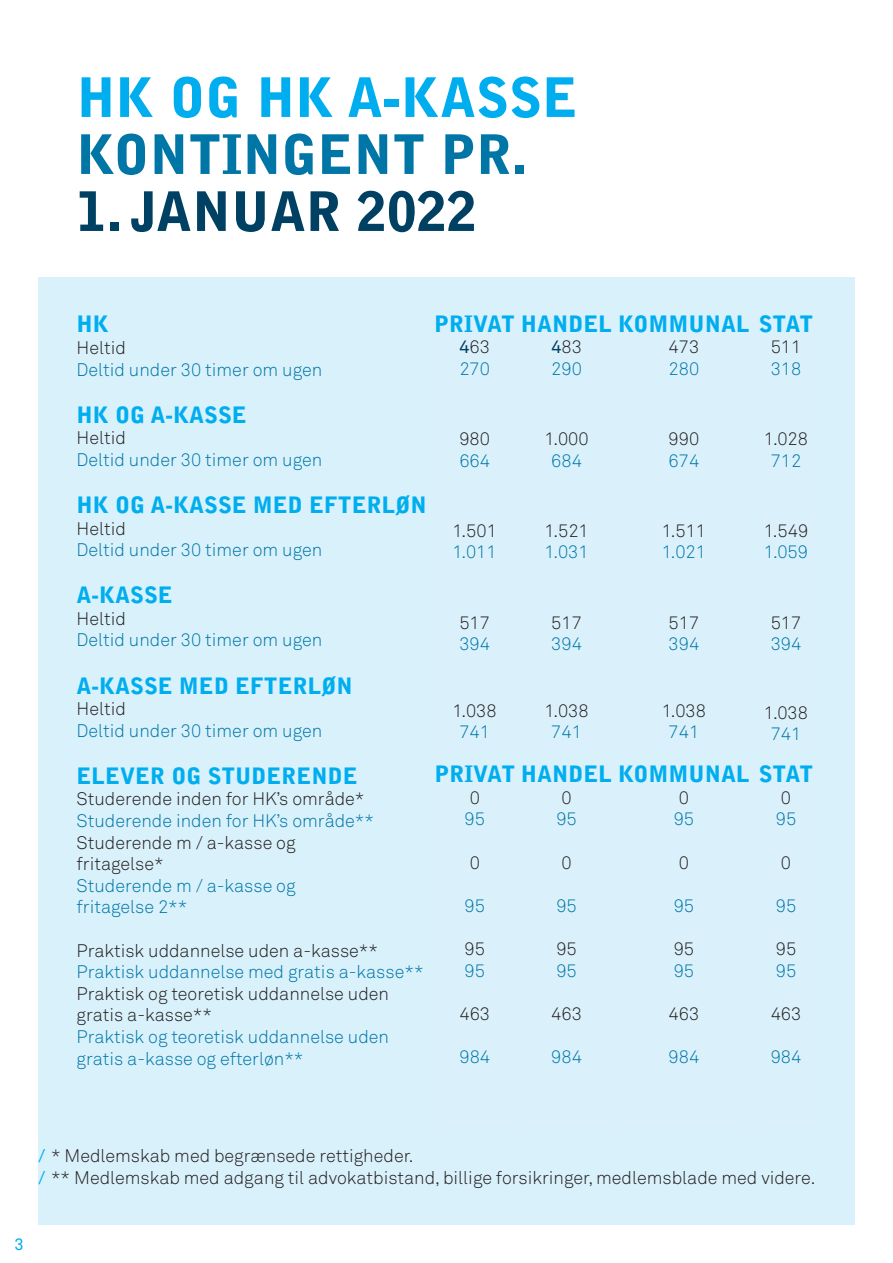
<style>
.page{position:relative;width:893px;height:1263px;background:#fff}
.page>*{position:absolute;margin:0;border:0;box-sizing:border-box;transform-origin:0 0}
.Lille_overskrift{font:900 54px/57px "Bell Gothic Std";color:#00aeef}
.Lille_overskrift-2{font:900 54px "Bell Gothic Std";color:#004163}
.Mellemrubrik{font:900 22.5px "Bell Gothic Std";color:#00aeef}
.Brødtekst{font:900 22.5px "Bell Gothic Std";color:#00aeef}
.Brødtekst-2{font:18px "Akkurat Light Pro";color:#231f20}
.Brødtekst-3{font:18px "Akkurat Light Pro";color:#0076a7}
.t1{font:16.5px "Akkurat Pro";color:#00aeef}
.s1{color:#0076a7}
.s2{font-family:"Akkurat Pro";color:#004163}
.s3{font-family:"Akkurat Pro";color:#00aeef}
</style>
<div class="page">
<div style="left:38px;top:276px;width:817px;height:949px;background:#d9f1fb"></div>
<p class="Lille_overskrift" style="left:77px;top:70px;width:503px">HK OG HK A-KASSE<br><span class="s1">KONTINGENT PR.</span></p>
<p class="Lille_overskrift-2" style="left:77px;top:180px;width:402px">1. JANUAR 2022</p>
<p class="Mellemrubrik" style="left:77px;top:311px;width:34px">HK</p>
<p class="Brødtekst-2" style="left:77px;top:337px;width:51px">Heltid</p>
<p class="Brødtekst-3" style="left:77px;top:358px;width:247px">Deltid under 30 timer om ugen</p>
<p class="Mellemrubrik" style="left:77px;top:401px;width:172px">HK OG A-KASSE</p>
<p class="Brødtekst-2" style="left:77px;top:427px;width:51px">Heltid</p>
<p class="Brødtekst-3" style="left:77px;top:449px;width:247px">Deltid under 30 timer om ugen</p>
<p class="Mellemrubrik" style="left:77px;top:492px;width:352px">HK OG A-KASSE MED EFTERLØN</p>
<p class="Brødtekst-2" style="left:77px;top:517px;width:51px">Heltid</p>
<p class="Brødtekst-3" style="left:77px;top:539px;width:247px">Deltid under 30 timer om ugen</p>
<p class="Mellemrubrik" style="left:77px;top:582px;width:98px">A-KASSE</p>
<p class="Brødtekst-2" style="left:77px;top:608px;width:51px">Heltid</p>
<p class="Brødtekst-3" style="left:77px;top:629px;width:247px">Deltid under 30 timer om ugen</p>
<p class="Mellemrubrik" style="left:77px;top:672px;width:278px">A-KASSE MED EFTERLØN</p>
<p class="Brødtekst-2" style="left:77px;top:698px;width:51px">Heltid</p>
<p class="Brødtekst-3" style="left:77px;top:720px;width:247px">Deltid under 30 timer om ugen</p>
<p class="Mellemrubrik" style="left:77px;top:763px;width:283px">ELEVER OG STUDERENDE</p>
<p class="Brødtekst-2" style="left:77px;top:788px;width:290px">Studerende inden for HK’s område*</p>
<p class="Brødtekst-3" style="left:77px;top:810px;width:299px">Studerende inden for HK’s område**</p>
<p class="Brødtekst-2" style="left:77px;top:832px;width:221px">Studerende m / a-kasse og</p>
<p class="Brødtekst-2" style="left:77px;top:853px;width:89px">fritagelse*</p>
<p class="Brødtekst-3" style="left:77px;top:875px;width:221px">Studerende m / a-kasse og</p>
<p class="Brødtekst-3" style="left:77px;top:896px;width:112px">fritagelse 2**</p>
<p class="Brødtekst-2" style="left:77px;top:940px;width:303px">Praktisk uddannelse uden a-kasse**</p>
<p class="Brødtekst-3" style="left:77px;top:961px;width:349px">Praktisk uddannelse med gratis a-kasse**</p>
<p class="Brødtekst-2" style="left:77px;top:983px;width:314px">Praktisk og teoretisk uddannelse uden</p>
<p class="Brødtekst-2" style="left:77px;top:1004px;width:137px">gratis a-kasse**</p>
<p class="Brødtekst-3" style="left:77px;top:1026px;width:314px">Praktisk og teoretisk uddannelse uden</p>
<p class="Brødtekst-3" style="left:77px;top:1048px;width:228px">gratis a-kasse og efterløn**</p>
<p class="Brødtekst" style="left:434px;top:310px;width:380px">PRIVAT HANDEL KOMMUNAL STAT</p>
<p class="Brødtekst-2" style="left:459px;top:336px;width:32px"><span class="s2">4</span>63</p>
<p class="Brødtekst-3" style="left:459px;top:358px;width:32px">270</p>
<p class="Brødtekst-2" style="left:551px;top:336px;width:32px"><span class="s2">4</span>83</p>
<p class="Brødtekst-3" style="left:551px;top:358px;width:32px">290</p>
<p class="Brødtekst-2" style="left:669px;top:336px;width:32px">473</p>
<p class="Brødtekst-3" style="left:669px;top:358px;width:32px">280</p>
<p class="Brødtekst-2" style="left:771px;top:336px;width:32px">511</p>
<p class="Brødtekst-3" style="left:771px;top:358px;width:32px">318</p>
<p class="Brødtekst-2" style="left:459px;top:428px;width:32px">980</p>
<p class="Brødtekst-3" style="left:459px;top:450px;width:32px">664</p>
<p class="Brødtekst-2" style="left:545px;top:428px;width:46px">1.000</p>
<p class="Brødtekst-3" style="left:551px;top:450px;width:32px">684</p>
<p class="Brødtekst-2" style="left:669px;top:428px;width:32px">990</p>
<p class="Brødtekst-3" style="left:669px;top:450px;width:32px">674</p>
<p class="Brødtekst-2" style="left:764px;top:428px;width:46px">1.028</p>
<p class="Brødtekst-3" style="left:771px;top:450px;width:32px">712</p>
<p class="Brødtekst-2" style="left:452px;top:520px;width:46px">1.501</p>
<p class="Brødtekst-3" style="left:453px;top:541px;width:46px">1.011</p>
<p class="Brødtekst-2" style="left:544px;top:520px;width:46px">1.521</p>
<p class="Brødtekst-3" style="left:545px;top:541px;width:46px">1.031</p>
<p class="Brødtekst-2" style="left:662px;top:520px;width:46px">1.511</p>
<p class="Brødtekst-3" style="left:662px;top:541px;width:46px">1.021</p>
<p class="Brødtekst-2" style="left:764px;top:520px;width:46px">1.549</p>
<p class="Brødtekst-3" style="left:764px;top:541px;width:46px">1.059</p>
<p class="Brødtekst-2" style="left:459px;top:612px;width:32px">517</p>
<p class="Brødtekst-3" style="left:459px;top:633px;width:32px">394</p>
<p class="Brødtekst-2" style="left:551px;top:612px;width:32px">517</p>
<p class="Brødtekst-3" style="left:551px;top:633px;width:32px">394</p>
<p class="Brødtekst-2" style="left:669px;top:612px;width:32px">517</p>
<p class="Brødtekst-3" style="left:669px;top:633px;width:32px">394</p>
<p class="Brødtekst-2" style="left:771px;top:612px;width:32px">517</p>
<p class="Brødtekst-3" style="left:771px;top:633px;width:32px">394</p>
<p class="Brødtekst-2" style="left:453px;top:700px;width:46px">1.038</p>
<p class="Brødtekst-3" style="left:459px;top:721px;width:32px">741</p>
<p class="Brødtekst-2" style="left:545px;top:700px;width:46px">1.038</p>
<p class="Brødtekst-3" style="left:551px;top:721px;width:32px">741</p>
<p class="Brødtekst-2" style="left:662px;top:700px;width:46px">1.038</p>
<p class="Brødtekst-3" style="left:669px;top:721px;width:32px">741</p>
<p class="Brødtekst-2" style="left:764px;top:702px;width:46px">1.038</p>
<p class="Brødtekst-3" style="left:771px;top:723px;width:32px">741</p>
<p class="Brødtekst" style="left:434px;top:761px;width:380px">PRIVAT HANDEL KOMMUNAL STAT</p>
<p class="Brødtekst-2" style="left:470px;top:787px;width:12px">0</p>
<p class="Brødtekst-3" style="left:465px;top:808px;width:22px">95</p>
<p class="Brødtekst-2" style="left:470px;top:852px;width:12px">0</p>
<p class="Brødtekst-3" style="left:465px;top:895px;width:22px">95</p>
<p class="Brødtekst-2" style="left:465px;top:938px;width:22px">95</p>
<p class="Brødtekst-3" style="left:465px;top:960px;width:22px">95</p>
<p class="Brødtekst-2" style="left:459px;top:1003px;width:32px">463</p>
<p class="Brødtekst-3" style="left:459px;top:1046px;width:32px">984</p>
<p class="Brødtekst-2" style="left:561px;top:787px;width:12px">0</p>
<p class="Brødtekst-3" style="left:556px;top:808px;width:22px">95</p>
<p class="Brødtekst-2" style="left:561px;top:852px;width:12px">0</p>
<p class="Brødtekst-3" style="left:556px;top:895px;width:22px">95</p>
<p class="Brødtekst-2" style="left:556px;top:938px;width:22px">95</p>
<p class="Brødtekst-3" style="left:556px;top:960px;width:22px">95</p>
<p class="Brødtekst-2" style="left:551px;top:1003px;width:32px">463</p>
<p class="Brødtekst-3" style="left:551px;top:1046px;width:32px">984</p>
<p class="Brødtekst-2" style="left:679px;top:787px;width:12px">0</p>
<p class="Brødtekst-3" style="left:674px;top:808px;width:22px">95</p>
<p class="Brødtekst-2" style="left:679px;top:852px;width:12px">0</p>
<p class="Brødtekst-3" style="left:674px;top:895px;width:22px">95</p>
<p class="Brødtekst-2" style="left:674px;top:938px;width:22px">95</p>
<p class="Brødtekst-3" style="left:674px;top:960px;width:22px">95</p>
<p class="Brødtekst-2" style="left:669px;top:1003px;width:32px">463</p>
<p class="Brødtekst-3" style="left:669px;top:1046px;width:32px">984</p>
<p class="Brødtekst-2" style="left:781px;top:787px;width:12px">0</p>
<p class="Brødtekst-3" style="left:776px;top:808px;width:22px">95</p>
<p class="Brødtekst-2" style="left:781px;top:852px;width:12px">0</p>
<p class="Brødtekst-3" style="left:776px;top:895px;width:22px">95</p>
<p class="Brødtekst-2" style="left:776px;top:938px;width:22px">95</p>
<p class="Brødtekst-3" style="left:776px;top:960px;width:22px">95</p>
<p class="Brødtekst-2" style="left:771px;top:1003px;width:32px">463</p>
<p class="Brødtekst-3" style="left:771px;top:1046px;width:32px">984</p>
<p class="Brødtekst-2" style="left:38px;top:1145px;width:377px"><span class="s3">/</span> * Medlemskab med begrænsede rettigheder.</p>
<p class="Brødtekst-2" style="left:38px;top:1167px;width:779px"><span class="s3">/</span> ** Medlemskab med adgang til advokatbistand, billige forsikringer, medlemsblade med videre.</p>
<p class="t1" style="left:15px;top:1235px;width:11px">3</p>
</div>
